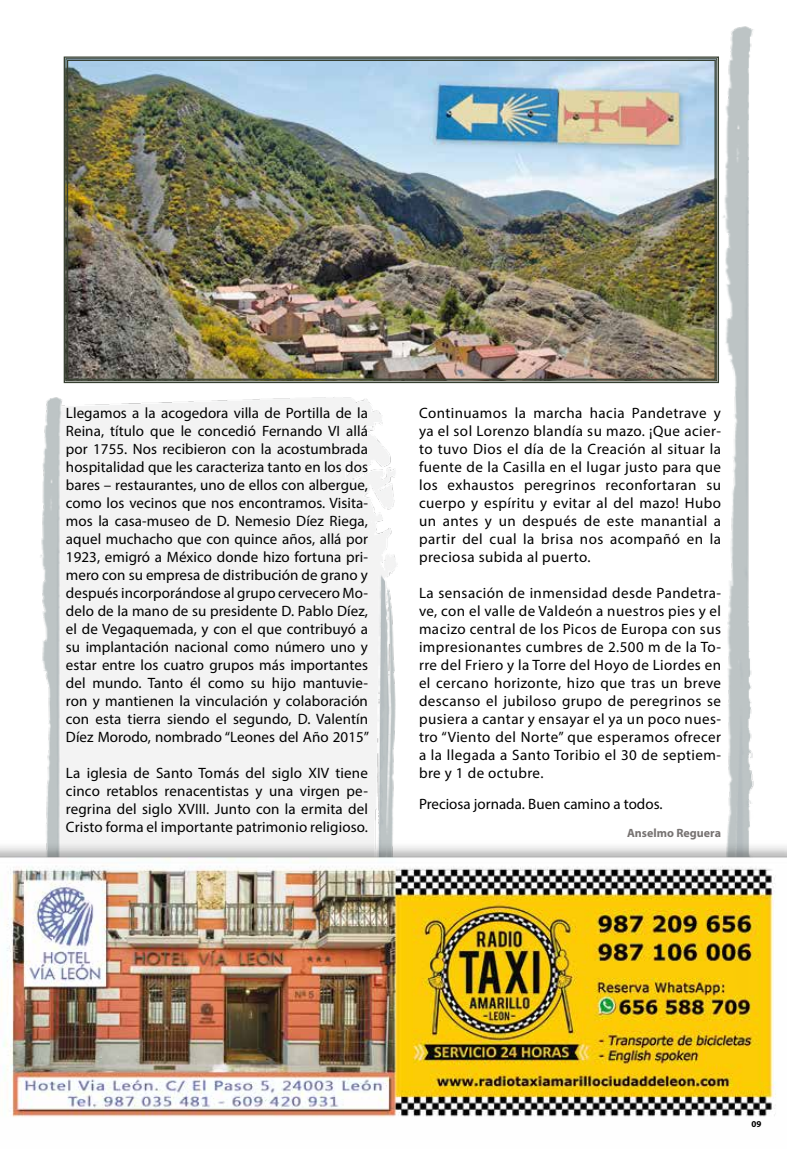
<style>
.page{position:relative;width:787px;height:1149px;background:#fff}
.page>*{position:absolute;margin:0;border:0;box-sizing:border-box;transform-origin:0 0}
.t1{font:15px/18px "Myriad Pro";letter-spacing:.01em;color:#000;text-align:justify}
.t2{font:700 12px "Myriad Pro";color:#777372}
.t3{font:700 9px "Myriad Pro";color:#000}
</style>
<div class="page">
<img style="left:40px;top:397px;width:356px;height:409px">
<img style="left:672px;top:26px;width:82px;height:780px">
<img style="left:0;top:806px;width:787px;height:311px">
<img style="left:63px;top:56px;width:656px;height:327px">
<p class="t1" style="left:66px;top:403px;width:305px">Llegamos a la acogedora villa de Portilla de la Reina, título que le concedió Fernando VI allá por 1755. Nos recibieron con la acostumbrada hospitalidad que les caracteriza tanto en los dos bares – restaurantes, uno de ellos con albergue, como los vecinos que nos encontramos. Visita&shy;mos la casa-museo de D. Nemesio Díez Riega, aquel muchacho que con quince años, allá por 1923, emigró a México donde hizo fortuna pri&shy;mero con su empresa de distribución de grano y después incorporándose al grupo cervecero Mo&shy;delo de la mano de su presidente D. Pablo Díez, el de Vegaquemada, y con el que contribuyó a su implantación nacional como número uno y estar entre los cuatro grupos más importantes del mundo. Tanto él como su hijo mantuvie&shy;ron y mantienen la vinculación y colaboración con esta tierra siendo el segundo, D. Valentín Díez Morodo, nombrado “Leones del Año 2015”</p>
<p class="t1" style="left:66px;top:763px;width:303px">La iglesia de Santo Tomás del siglo XIV tiene cinco retablos renacentistas y una virgen pe&shy;regrina del siglo XVIII. Junto con la ermita del Cristo forma el importante patrimonio religioso.</p>
<p class="t1" style="left:419px;top:403px;width:303px">Continuamos la marcha hacia Pandetrave y ya el sol Lorenzo blandía su mazo. ¡Que acier&shy;to tuvo Dios el día de la Creación al situar la fuente de la Casilla en el lugar justo para que los exhaustos peregrinos reconfortaran su cuerpo y espíritu y evitar al del mazo! Hubo un antes y un después de este manantial a partir del cual la brisa nos acompañó en la preciosa subida al puerto.</p>
<p class="t1" style="left:419px;top:583px;width:303px">La sensación de inmensidad desde Pandetra&shy;ve, con el valle de Valdeón a nuestros pies y el macizo central de los Picos de Europa con sus impresionantes cumbres de 2.500 m de la To&shy;rre del Friero y la Torre del Hoyo de Liordes en el cercano horizonte, hizo que tras un breve descanso el jubiloso grupo de peregrinos se pusiera a cantar y ensayar el ya un poco nues&shy;tro “Viento del Norte” que esperamos ofrecer a la llegada a Santo Toribio el 30 de septiem&shy;bre y 1 de octubre.</p>
<p class="t1" style="left:419px;top:795px;width:245px">Preciosa jornada. Buen camino a todos.</p>
<p class="t2" style="left:627px;top:825px;width:95px">Anselmo Reguera</p>
<p class="t3" style="left:751px;top:1117px;width:11px">09</p>
</div>
